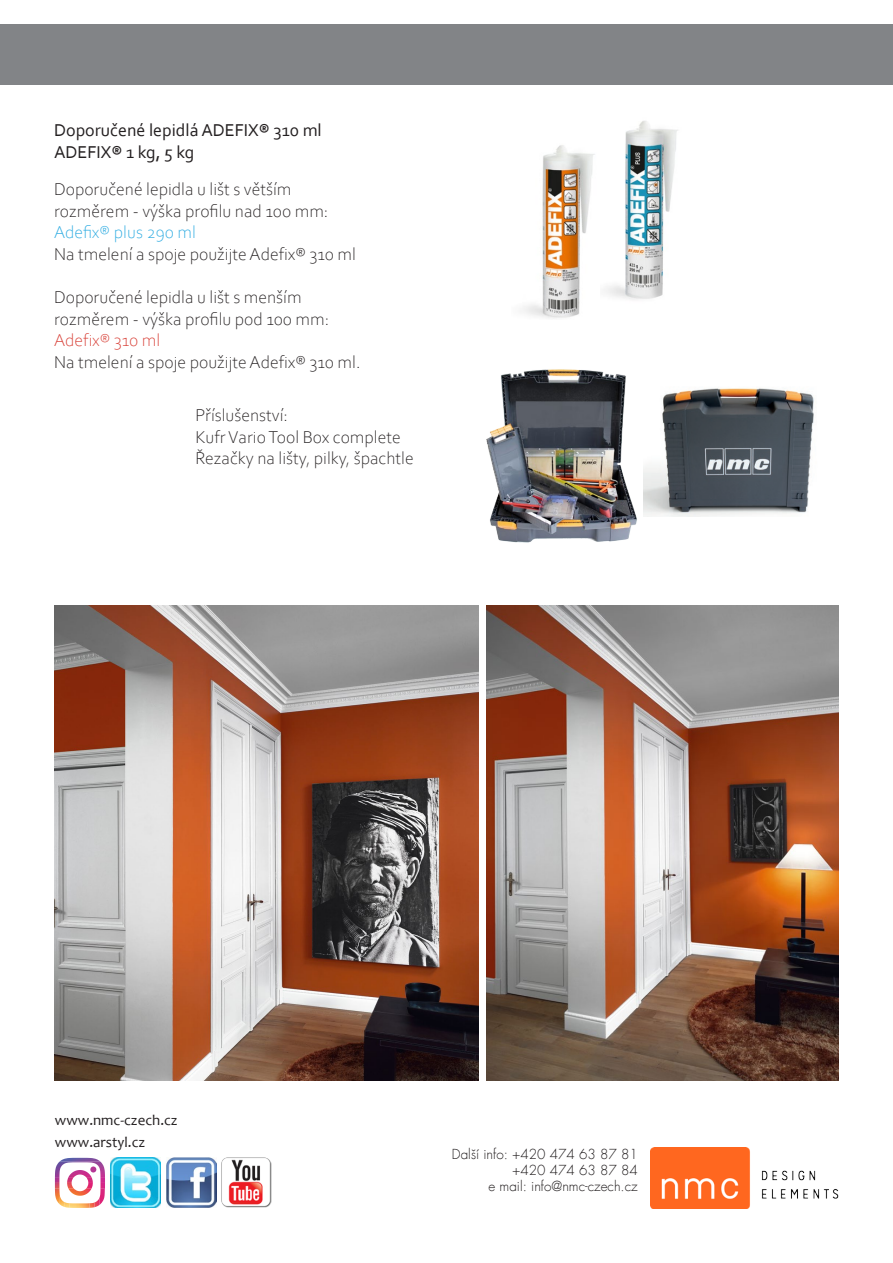
<style>
.page{position:relative;width:893px;height:1263px;background:#fff}
.page>*{position:absolute;margin:0;border:0;box-sizing:border-box;transform-origin:0 0}
.t1{font:300 18px/21.6px "Corbel";color:#231f20}
.t2{font:18px "Corbel";color:#231f20}
.t3{font:300 18px "Corbel";color:#d73b32}
.t4{font:15px "Candara";color:#231f20}
.t5{font:300 13.5px "Futura LT";color:#231f20}
.s1{font-weight:700}
.s2{color:#2baae1}
</style>
<div class="page">
<img style="left:55px;top:606px;width:424px;height:475px">
<img style="left:486px;top:606px;width:353px;height:475px">
<div style="left:0;top:24px;width:893px;height:60px;background:#828487"></div>
<img style="left:111px;top:1157px;width:50px;height:50px">
<img style="left:166px;top:1157px;width:50px;height:50px">
<img style="left:222px;top:1158px;width:50px;height:50px">
<img style="left:55px;top:1162px;width:50px;height:35px">
<img style="left:55px;top:1188px;width:5px;height:16px">
<img style="left:99px;top:1188px;width:5px;height:17px">
<svg style="left:60px;top:1195px;width:10px;height:13px"></svg>
<svg style="left:90px;top:1199px;width:9px;height:9px"></svg>
<img style="left:70px;top:1203px;width:20px;height:5px">
<img style="left:59px;top:1158px;width:42px;height:4px">
<img style="left:67px;top:1177px;width:26px;height:11px">
<svg style="left:79px;top:1188px;width:7px;height:3px"></svg>
<svg style="left:90px;top:1166px;width:6px;height:6px"></svg>
<img style="left:650px;top:1148px;width:189px;height:61px">
<img style="left:523px;top:145px;width:72px;height:174px">
<img style="left:486px;top:369px;width:158px;height:174px">
<img style="left:604px;top:121px;width:74px;height:179px">
<img style="left:644px;top:388px;width:170px;height:129px">
<p class="t2" style="left:54px;top:119px;width:269px">Doporučené lepidlá ADEFIX<span class="s1">®</span> 310 ml</p>
<p class="t2" style="left:54px;top:141px;width:142px">ADEFIX<span class="s1">®</span> 1 kg, 5 kg</p>
<p class="t1" style="left:54px;top:178px;width:239px">Doporučené lepidla u lišt s větším</p>
<p class="t1" style="left:54px;top:199px;width:276px">rozměrem - výška profilu nad 100 mm:</p>
<p class="t1" style="left:54px;top:221px;width:304px"><span class="s2">Adefix® plus 290 ml<br></span>Na tmelení a spoje použijte Adefix® 310 ml</p>
<p class="t1" style="left:54px;top:286px;width:249px">Doporučené lepidla u lišt s menším</p>
<p class="t1" style="left:54px;top:307px;width:277px">rozměrem - výška profilu pod 100 mm:</p>
<p class="t3" style="left:54px;top:329px;width:108px">Adefix® 310 ml</p>
<p class="t1" style="left:54px;top:350px;width:308px">Na tmelení a spoje použijte Adefix® 310 ml.</p>
<p class="t1" style="left:195px;top:404px;width:94px">Příslušenství:</p>
<p class="t1" style="left:195px;top:425px;width:207px">Kufr Vario Tool Box complete</p>
<p class="t1" style="left:195px;top:447px;width:220px">Řezačky na lišty, pilky, špachtle</p>
<p class="t4" style="left:55px;top:1111px;width:124px">www.nmc-czech.cz</p>
<p class="t4" style="left:55px;top:1132px;width:92px">www.arstyl.cz</p>
<p class="t5" style="left:452px;top:1146px;width:187px">Další info: +420 474 63 87 81</p>
<p class="t5" style="left:512px;top:1162px;width:127px">+420 474 63 87 84</p>
<p class="t5" style="left:488px;top:1178px;width:151px">e mail: info@nmc-czech.cz</p>
</div>
